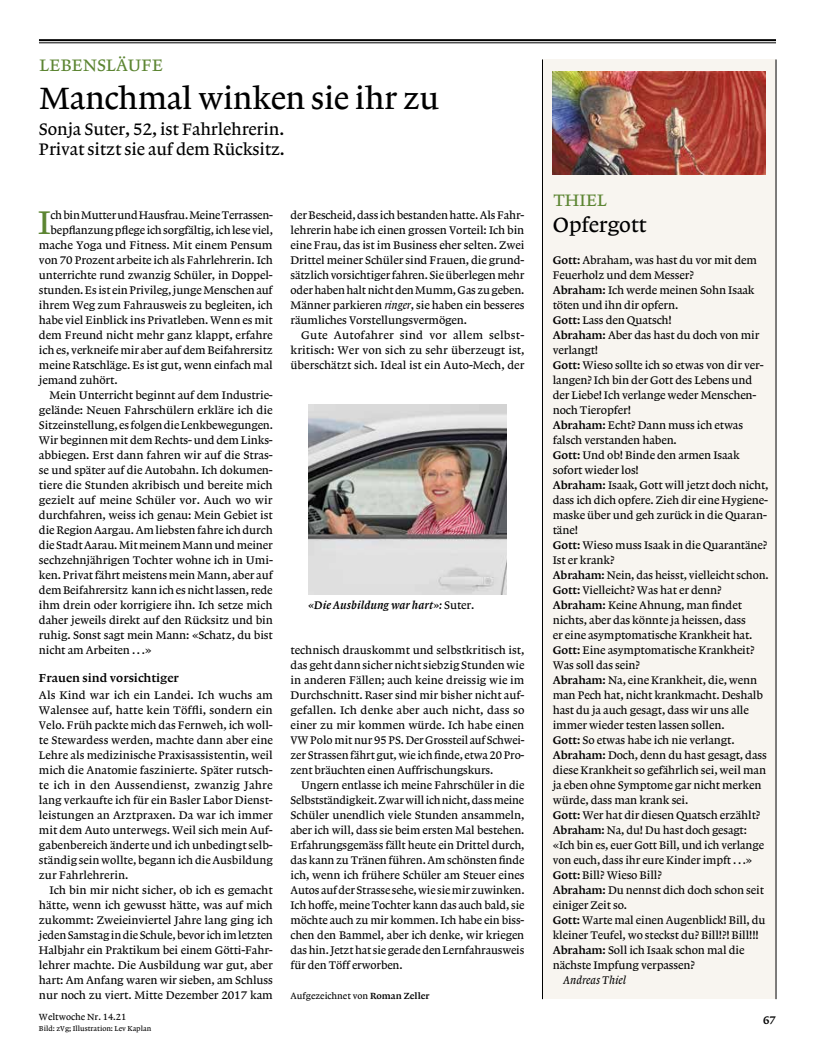
<style>
.page{position:relative;width:815px;height:1063px;background:#fff}
.page>*{position:absolute;margin:0;border:0;box-sizing:border-box;transform-origin:0 0}
.t1{font:34.62px "Lexicon No 1 Roman A Tab";color:#5c8532}
.t2{font:32.5px "Lexicon No 1 Roman A Tab";letter-spacing:-.01em;color:#000}
.t3{font:21.75px "Lexicon No 1 Roman A Tab";letter-spacing:-.01em;color:#000}
.t4{font:17.5px/20px "Lexicon No 1 Roman A Tab";letter-spacing:-.01em;color:#000}
.t5{font:17.5px "Lexicon No 1 Roman A Tab";letter-spacing:.005em;color:#5c8532}
.t6{font:12.25px "Lexicon No 1 Roman C Txt";color:#000}
.t7{font:11.62px/15px "Lexicon No 1 Roman A Tab";letter-spacing:-.01em;color:#000;text-align:justify}
.t8{font:11.62px "Lexicon No 1 Italic C Tab";letter-spacing:.005em;color:#000}
.t9{font:11.62px "Lexicon No 1 Italic A Tab";color:#000}
.t10{font:11.62px "Lexicon No 1 Roman C Tab";color:#000}
.t11{font:9.38px "Lexicon No 1 Roman A Txt";color:#000}
.t12{font:9.38px "Lexicon No 1 Roman A Tab";color:#000}
.t13{font:7.5px "Lexicon No 1 Roman A Tab";color:#000}
.s1{font-family:"Lexicon No 1 Italic A Tab"}
.s2{font-family:"Lexicon No 1 Roman A Tab"}
.s3{font-family:"Lexicon No 1 Roman C Tab"}
</style>
<div class="page">
<hr style="left:39px;top:39px;width:737px;height:2px;background:#000">
<hr style="left:39px;top:42px;width:737px;height:1px;background:#000">
<img style="left:308px;top:405px;width:199px;height:189px">
<div style="left:542px;top:59px;width:234px;height:940px;background:#f8f5f0"></div>
<hr style="left:542px;top:59px;width:1px;height:940px;background:#000">
<img style="left:553px;top:71px;width:212px;height:103px">
<hr style="left:776px;top:59px;width:1px;height:940px;background:#000">
<h3 class="t5" style="left:40px;top:55px;width:125px">LEBENSLÄUFE</h3>
<h2 class="t2" style="left:40px;top:80px;width:401px">Manchmal winken sie ihr zu</h2>
<h3 class="t4" style="left:39px;top:119px;width:247px">Sonja Suter, 52, ist Fahrlehrerin.<br>Privat sitzt sie auf dem Rücksitz.</h3>
<h1 class="t1" style="left:38px;top:203px;width:14px">I</h1>
<p class="t7" style="left:51px;top:208px;width:224px">ch bin Mutter und Hausfrau. Meine Terrassen-</p>
<p class="t7" style="left:51px;top:223px;width:224px">bepflanzung pflege ich sorgfältig, ich lese viel,</p>
<p class="t7" style="left:39px;top:238px;width:235px">mache Yoga und Fitness. Mit einem Pensum</p>
<p class="t7" style="left:39px;top:253px;width:235px">von 70 Prozent arbeite ich als Fahrlehrerin. Ich</p>
<p class="t7" style="left:39px;top:268px;width:235px">unterrichte rund zwanzig Schüler, in Doppel-</p>
<p class="t7" style="left:39px;top:283px;width:235px">stunden. Es ist ein Privileg, junge Menschen auf</p>
<p class="t7" style="left:39px;top:298px;width:235px">ihrem Weg zum Fahrausweis zu begleiten, ich</p>
<p class="t7" style="left:39px;top:313px;width:235px">habe viel Einblick ins Privatleben. Wenn es mit</p>
<p class="t7" style="left:39px;top:328px;width:235px">dem Freund nicht mehr ganz klappt, erfahre</p>
<p class="t7" style="left:39px;top:343px;width:235px">ich es, verkneife mir aber auf dem Beifahrersitz</p>
<p class="t7" style="left:39px;top:358px;width:235px">meine Ratschläge. Es ist gut, wenn einfach mal</p>
<p class="t7" style="left:39px;top:373px;width:80px">jemand zuhört.</p>
<p class="t7" style="left:50px;top:388px;width:225px">Mein Unterricht beginnt auf dem Industrie-</p>
<p class="t7" style="left:39px;top:403px;width:235px">gelände: Neuen Fahrschülern erkläre ich die</p>
<p class="t7" style="left:39px;top:418px;width:235px">Sitzeinstellung, es folgen die Lenkbewegungen.</p>
<p class="t7" style="left:39px;top:433px;width:235px">Wir beginnen mit dem Rechts- und dem Links-</p>
<p class="t7" style="left:39px;top:448px;width:235px">abbiegen. Erst dann fahren wir auf die Stras-</p>
<p class="t7" style="left:39px;top:463px;width:235px">se und später auf die Autobahn. Ich dokumen-</p>
<p class="t7" style="left:39px;top:478px;width:235px">tiere die Stunden akribisch und bereite mich</p>
<p class="t7" style="left:39px;top:493px;width:235px">gezielt auf meine Schüler vor. Auch wo wir</p>
<p class="t7" style="left:39px;top:508px;width:235px">durchfahren, weiss ich genau: Mein Gebiet ist</p>
<p class="t7" style="left:39px;top:523px;width:235px">die Region Aargau. Am liebsten fahre ich durch</p>
<p class="t7" style="left:39px;top:538px;width:235px">die Stadt Aarau. Mit meinem Mann und meiner</p>
<p class="t7" style="left:39px;top:553px;width:235px">sechzehnjährigen Tochter wohne ich in Umi-</p>
<p class="t7" style="left:39px;top:568px;width:235px">ken. Privat fährt meistens mein Mann, aber auf</p>
<p class="t7" style="left:39px;top:583px;width:235px">dem Beifahrersitz kann ich es nicht lassen, rede</p>
<p class="t7" style="left:39px;top:598px;width:235px">ihm drein oder korrigiere ihn. Ich setze mich</p>
<p class="t7" style="left:39px;top:613px;width:235px">daher jeweils direkt auf den Rücksitz und bin</p>
<p class="t7" style="left:39px;top:628px;width:235px">ruhig. Sonst sagt mein Mann: «Schatz, du bist</p>
<p class="t7" style="left:39px;top:643px;width:114px">nicht am Arbeiten . . .»</p>
<p class="t6" style="left:39px;top:671px;width:141px">Frauen sind vorsichtiger</p>
<p class="t7" style="left:39px;top:688px;width:235px">Als Kind war ich ein Landei. Ich wuchs am Walensee auf, hatte kein Töffli, sondern ein Velo. Früh packte mich das Fernweh, ich woll&shy;te Stewardess werden, machte dann aber eine Lehre als medizinische Praxisassistentin, weil mich die Anatomie faszinierte. Später rutsch&shy;te ich in den Aussendienst, zwanzig Jahre lang verkaufte ich für ein Basler Labor Dienst&shy;leistungen an Arztpraxen. Da war ich immer mit dem Auto unterwegs. Weil sich mein Auf&shy;gabenbereich änderte und ich unbedingt selb&shy;ständig sein wollte, begann ich die Ausbildung zur Fahrlehrerin.</p>
<p class="t7" style="left:39px;top:883px;width:235px;text-indent:11px">Ich bin mir nicht sicher, ob ich es gemacht hätte, wenn ich gewusst hätte, was auf mich zukommt: Zweieinviertel Jahre lang ging ich jeden Samstag in die Schule, bevor ich im letzten Halbjahr ein Praktikum bei einem Götti-Fahr&shy;lehrer machte. Die Ausbildung war gut, aber hart: Am Anfang waren wir sieben, am Schluss nur noch zu viert. Mitte Dezember 2017 kam</p>
<p class="t7" style="left:291px;top:208px;width:235px">der Bescheid, dass ich bestanden hatte. Als Fahr&shy;lehrerin habe ich einen grossen Vorteil: Ich bin eine Frau, das ist im Business eher selten. Zwei Drittel meiner Schüler sind Frauen, die grund&shy;sätzlich vorsichtiger fahren. Sie überlegen mehr oder haben halt nicht den Mumm, Gas zu geben.<br>Männer parkieren <span class="s1">ringer</span>, sie haben ein besseres räumliches Vorstellungsvermögen.</p>
<p class="t7" style="left:291px;top:328px;width:235px;text-indent:11px">Gute Autofahrer sind vor allem selbst&shy;kritisch: Wer von sich zu sehr überzeugt ist, überschätzt sich. Ideal ist ein Auto-Mech, der</p>
<p class="t8" style="left:308px;top:599px;width:168px">«Die Ausbildung war hart»: <span class="s2">Suter.</span></p>
<p class="t7" style="left:291px;top:643px;width:236px">technisch drauskommt und selbstkritisch ist, das geht dann sicher nicht siebzig Stunden wie in anderen Fällen; auch keine dreissig wie im Durchschnitt. Raser sind mir bisher nicht auf&shy;gefallen. Ich denke aber auch nicht, dass so einer zu mir kommen würde. Ich habe einen VW Polo mit nur 95 PS. Der Grossteil auf Schwei&shy;zer Strassen fährt gut, wie ich finde, etwa 20 Pro&shy;zent bräuchten einen Auffrischungskurs.</p>
<p class="t7" style="left:291px;top:778px;width:236px;text-indent:11px">Ungern entlasse ich meine Fahrschüler in die Selbstständigkeit. Zwar will ich nicht, dass meine Schüler unendlich viele Stunden ansammeln, aber ich will, dass sie beim ersten Mal bestehen.<br>Erfahrungsgemäss fällt heute ein Drittel durch, das kann zu Tränen führen. Am schönsten finde ich, wenn ich frühere Schüler am Steuer eines Autos auf der Strasse sehe, wie sie mir zuwinken.<br>Ich hoffe, meine Tochter kann das auch bald, sie möchte auch zu mir kommen. Ich habe ein biss&shy;chen den Bammel, aber ich denke, wir kriegen das hin. Jetzt hat sie gerade den Lernfahrausweis für den Töff erworben.</p>
<p class="t11" style="left:291px;top:991px;width:140px">Aufgezeichnet von <span class="s3">Roman Zeller</span></p>
<h3 class="t5" style="left:553px;top:190px;width:55px">THIEL</h3>
<h3 class="t3" style="left:553px;top:213px;width:95px">Opfergott</h3>
<p class="t7" style="left:553px;top:253px;width:218px;text-align:left"><span class="s3">Gott:</span> Abraham, was hast du vor mit dem Feuerholz und dem Messer?<br><span class="s3">Abraham:</span> Ich werde meinen Sohn Isaak töten und ihn dir opfern.<br><span class="s3">Gott:</span> Lass den Quatsch!<br><span class="s3">Abraham:</span> Aber das hast du doch von mir verlangt!<br><span class="s3">Gott:</span> Wieso sollte ich so etwas von dir ver&shy;langen? Ich bin der Gott des Lebens und der Liebe! Ich verlange weder Menschen&shy;noch Tieropfer!<br><span class="s3">Abraham:</span> Echt? Dann muss ich etwas falsch verstanden haben.<br><span class="s3">Gott:</span> Und ob! Binde den armen Isaak sofort wieder los!<br><span class="s3">Abraham:</span> Isaak, Gott will jetzt doch nicht, dass ich dich opfere. Zieh dir eine Hygiene&shy;maske über und geh zurück in die Quaran&shy;täne!<br><span class="s3">Gott:</span> Wieso muss Isaak in die Quarantäne?<br>Ist er krank?<br><span class="s3">Abraham:</span> Nein, das heisst, vielleicht schon.<br><span class="s3">Gott:</span> Vielleicht? Was hat er denn?<br><span class="s3">Abraham:</span> Keine Ahnung, man findet nichts, aber das könnte ja heissen, dass<br>er eine asymptomatische Krankheit hat.<br><span class="s3">Gott:</span> Eine asymptomatische Krankheit?<br>Was soll das sein?<br><span class="s3">Abraham:</span> Na, eine Krankheit, die, wenn man Pech hat, nicht krankmacht. Deshalb hast du ja auch gesagt, dass wir uns alle immer wieder testen lassen sollen.<br><span class="s3">Gott:</span> So etwas habe ich nie verlangt.<br><span class="s3">Abraham:</span> Doch, denn du hast gesagt, dass diese Krankheit so gefährlich sei, weil man ja eben ohne Symptome gar nicht merken würde, dass man krank sei.<br><span class="s3">Gott:</span> Wer hat dir diesen Quatsch erzählt?<br><span class="s3">Abraham:</span> Na, du! Du hast doch gesagt: «Ich bin es, euer Gott Bill, und ich verlange von euch, dass ihr eure Kinder impft . . .» <span class="s3">Gott:</span> Bill? Wieso Bill?<br><span class="s3">Abraham:</span> Du nennst dich doch schon seit einiger Zeit so.<br><span class="s3">Gott:</span> Warte mal einen Augenblick! Bill, du kleiner Teufel, wo steckst du? Bill!?! Bill!!!<br><span class="s3">Abraham:</span> Soll ich Isaak schon mal die nächste Impfung verpassen?</p>
<p class="t9" style="left:563px;top:974px;width:64px">Andreas Thiel</p>
<p class="t12" style="left:39px;top:1012px;width:89px">Weltwoche Nr. 14.21</p>
<p class="t10" style="left:763px;top:1014px;width:14px">67</p>
<p class="t13" style="left:39px;top:1024px;width:114px">Bild: zVg; Illustration: Lev Kaplan</p>
</div>
